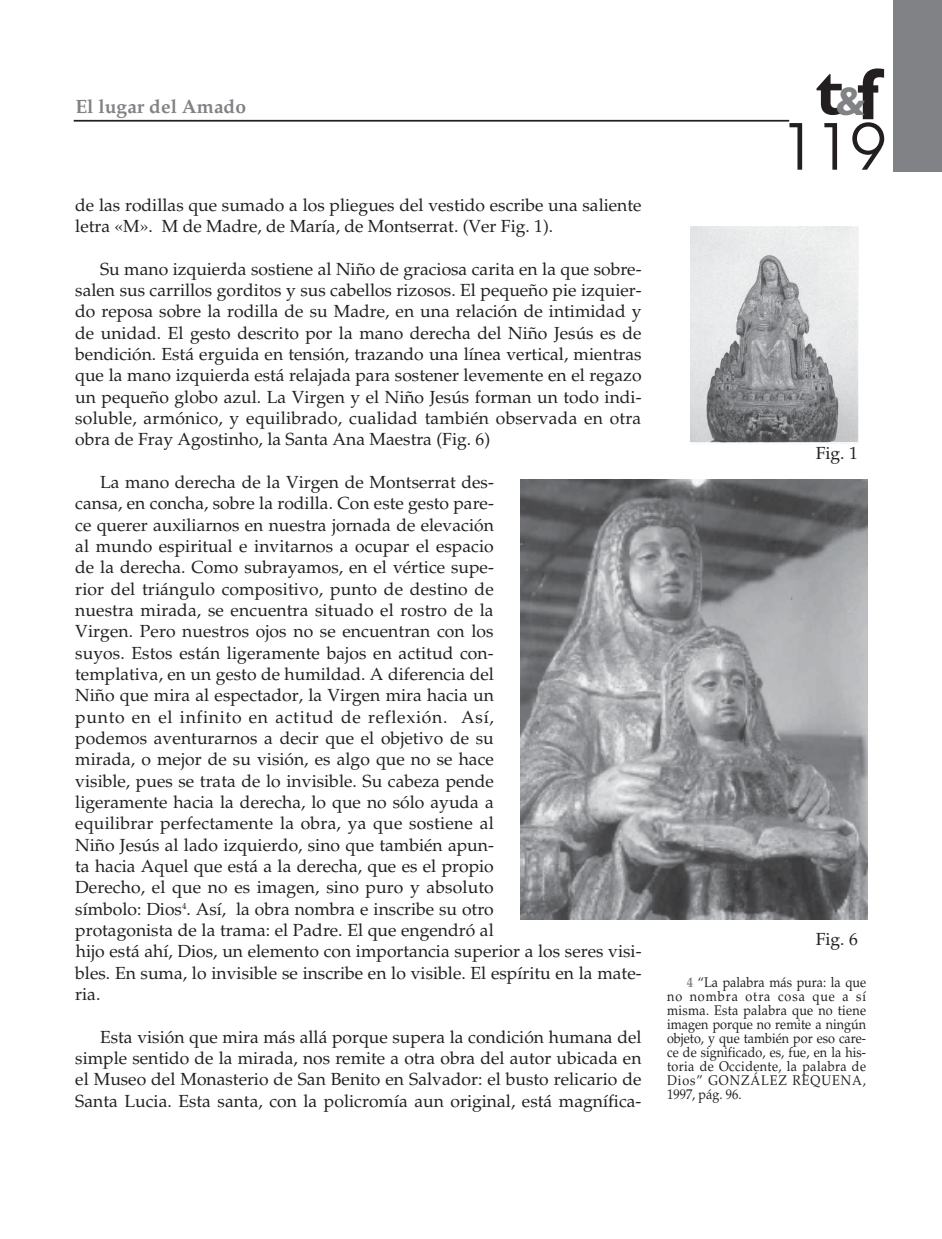
<style>
.page{position:relative;width:942px;height:1239px;background:#fff}
.page>*{position:absolute;margin:0;border:0;box-sizing:border-box;transform-origin:0 0}
.t1{font:700 66.5px "Gill Sans";color:#231f20}
.t2{font:63px "Avant Garde";color:#231f20}
.t3{font:700 19.25px "Palatino";color:#808285}
.t4{font:17.5px/21.3px "Palatino";color:#231f20}
.t5{font:14px/14px "Palatino";letter-spacing:.03em;color:#231f20;text-align:justify;scale:.9 1}
.s1{font-size:40.25px;color:#808285}
.s2{font-size:73.5px}
.s3{font-weight:700;color:#808285}
</style>
<div class="page">
<div style="left:893px;top:0;width:49px;height:172px;background:#808285"></div>
<hr style="left:74px;top:120px;width:715px;height:2px;background:#231f20">
<img style="left:690px;top:226px;width:168px;height:217px">
<img style="left:520px;top:479px;width:347px;height:441px">
<p class="t3" style="left:75px;top:99px;width:172px">El lugar del Amado</p>
<p class="t4" style="left:75px;top:196px;width:567px">de las rodillas que sumado a los pliegues del vestido escribe una saliente letra «M». M de Madre, de María, de Montserrat. (Ver Fig. 1).</p>
<p class="t4" style="left:75px;top:260px;width:567px;text-align:justify;text-indent:25px">Su mano izquierda sostiene al Niño de graciosa carita en la que sobre&shy;salen sus carrillos gorditos y sus cabellos rizosos. El pequeño pie izquier&shy;do reposa sobre la rodilla de su Madre, en una relación de intimidad y de unidad. El gesto descrito por la mano derecha del Niño Jesús es de bendición. Está erguida en tensión, trazando una línea vertical, mientras que la mano izquierda está relajada para sostener levemente en el regazo un pequeño globo azul. La Virgen y el Niño Jesús forman un todo indi&shy;soluble, armónico, y equilibrado, cualidad también observada en otra obra de Fray Agostinho, la Santa Ana Maestra (Fig. 6)</p>
<p class="t4" style="left:75px;top:473px;width:567px;text-indent:25px">La mano derecha de la Virgen de Montserrat des-<br>cansa, en concha, sobre la rodilla. Con este gesto pare-<br>ce querer auxiliarnos en nuestra jornada de elevación<br>al mundo espiritual e invitarnos a ocupar el espacio<br>de la derecha. Como subrayamos, en el vértice supe-<br>rior del triángulo compositivo, punto de destino de<br>nuestra mirada, se encuentra situado el rostro de la<br>Virgen. Pero nuestros ojos no se encuentran con los<br>suyos. Estos están ligeramente bajos en actitud con-<br>templativa, en un gesto de humildad. A diferencia del<br>Niño que mira al espectador, la Virgen mira hacia un<br>punto en el infinito en actitud de reflexión. Así,<br>podemos aventurarnos a decir que el objetivo de su<br>mirada, o mejor de su visión, es algo que no se hace<br>visible, pues se trata de lo invisible. Su cabeza pende<br>ligeramente hacia la derecha, lo que no sólo ayuda a<br>equilibrar perfectamente la obra, ya que sostiene al<br>Niño Jesús al lado izquierdo, sino que también apun-<br>ta hacia Aquel que está a la derecha, que es el propio<br>Derecho, el que no es imagen, sino puro y absoluto<br>símbolo: Dios<sup>4</sup>. Así, la obra nombra e inscribe su otro<br>protagonista de la trama: el Padre. El que engendró al<br>hijo está ahí, Dios, un elemento con importancia superior a los seres visi&shy;bles. En suma, lo invisible se inscribe en lo visible. El espíritu en la mate&shy;ria.</p>
<p class="t4" style="left:75px;top:1028px;width:567px;text-align:justify;text-indent:25px">Esta visión que mira más allá porque supera la condición humana del simple sentido de la mirada, nos remite a otra obra del autor ubicada en el Museo del Monasterio de San Benito en Salvador: el busto relicario de Santa Lucia. Esta santa, con la policromía aun original, está magnífica-</p>
<p class="t1" style="left:815px;top:69px;width:65px">t<span class="s1">&amp;</span><span class="s2">f</span></p>
<p class="t2" style="left:781px;top:123px;width:106px">119</p>
<p class="t4" style="left:815px;top:444px;width:44px">Fig. 1</p>
<p class="t4" style="left:815px;top:931px;width:44px">Fig. 6</p>
<p class="t5" style="left:667px;top:977px;width:223px;text-indent:20px"><span class="s3">4</span> “La palabra más pura: la que no nombra otra cosa que a sí misma. Esta palabra que no tiene imagen porque no remite a ningún objeto, y que también por eso care&shy;ce de significado, es, fue, en la his&shy;toria de Occidente, la palabra de Dios” GONZÁLEZ REQUENA, 1997, pág. 96.</p>
</div>
